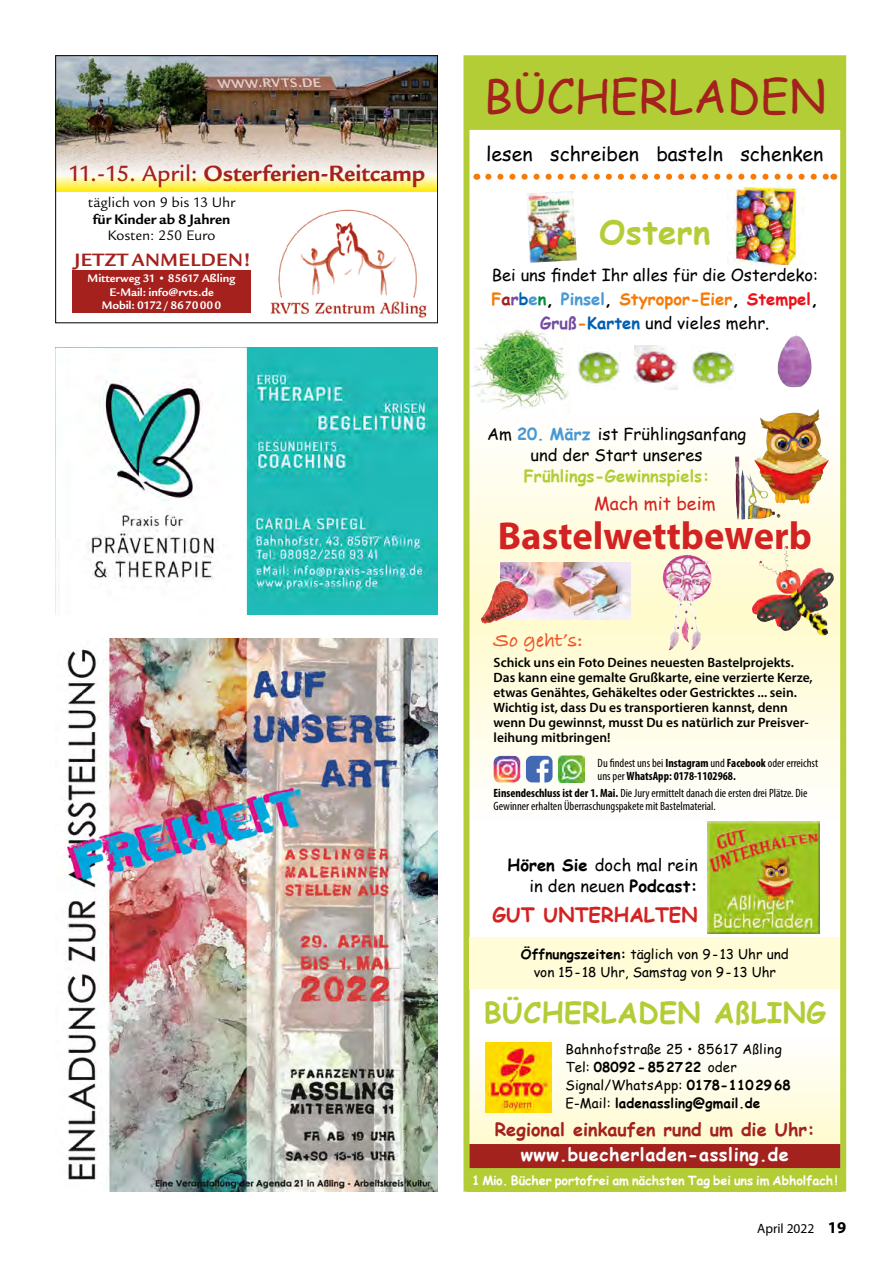
<style>
.page{position:relative;width:893px;height:1263px;background:#fff}
.page>*{position:absolute;margin:0;border:0;box-sizing:border-box;transform-origin:0 0}
.t1{font:45.75px "Comic Sans MS";letter-spacing:.005em;color:#a3221d}
.t2{font:700 39px "Myriad Pro";color:#d22221}
.t3{font:700 33px "Comic Sans MS";letter-spacing:.01em;color:#b3cd37}
.t4{font:700 28.5px "Comic Sans MS";letter-spacing:.015em;color:#b3cd37}
.t5{font:700 24px "Legacy Sans SF";letter-spacing:-.01em;color:#a5211d}
.t6{font:700 21px "Bradley Hand ITCTT";color:#f15529}
.t7{font:700 19.95px "Comic Sans MS";letter-spacing:.005em;color:#d22221}
.t8{font:19.5px "Comic Sans MS";color:#000}
.t9{font:700 19.5px "Legacy Sans SF";letter-spacing:.02em;color:#a5211d}
.t10{font:700 18px "Comic Sans MS";letter-spacing:.005em;color:#a3221d}
.t11{font:700 18px "Comic Sans MS";letter-spacing:.03em;color:#fff}
.t12{font:18px "Comic Sans MS";color:#d22221}
.t13{font:16.5px/24px "Comic Sans MS";letter-spacing:.005em;color:#000;text-align:center}
.t14{font:700 16.5px "Comic Sans MS";letter-spacing:.005em;color:#b3cd37}
.t15{font:15px "Legacy Sans SF";letter-spacing:-.01em;color:#000}
.t16{font:700 15px "Legacy Sans SF";letter-spacing:-.01em;color:#000}
.t17{font:600 13.5px/15px "Myriad Pro";color:#000}
.t18{font:13.5px/18px "Comic Sans MS";letter-spacing:.01em;color:#000;text-align:center}
.t19{font:13.5px "Myriad Pro";color:#000}
.t20{font:italic 700 13.5px "Legacy Sans SF";color:#fff}
.t21{font:700 12.6px "Comic Sans MS";letter-spacing:-.005em;color:#fff}
.t22{font:condensed 12px/12.9px "Myriad Pro";color:#000}
.t23{font:700 condensed 12px/12.9px "Myriad Pro";color:#000}
.t24{font:700 12px/13.5px "Legacy Sans SF";letter-spacing:-.01em;color:#fff;text-align:center}
.s1{font-weight:500}
.s2{font-weight:700;color:#f67a06}
.s3{font-weight:700;color:#a3221d}
.s4{font-weight:700;color:#744ba0}
.s5{font-weight:700;color:#0060b1}
.s6{font-weight:700;color:#4798d4}
.s7{font-weight:700;color:#008f39}
.s8{font-weight:700}
.s9{font-weight:700;color:#ec111a}
.s10{font-size:42.9px}
.s11{font-weight:400}
.s12{font-weight:700;font-size:16.5px}
</style>
<div class="page">
<svg style="left:463px;top:55px;width:383px;height:1137px"></svg>
<div style="left:469px;top:937px;width:371px;height:51px;background:#fffcd7"></div>
<div style="left:468px;top:1168px;width:374px;height:24px;background:#b3cd37"></div>
<div style="left:469px;top:1144px;width:371px;height:24px;background:#a3221d"></div>
<img style="left:485px;top:1043px;width:67px;height:69px">
<img style="left:500px;top:562px;width:131px;height:57px">
<img style="left:752px;top:546px;width:58px;height:86px">
<img style="left:481px;top:581px;width:49px;height:43px">
<img style="left:663px;top:546px;width:25px;height:105px">
<img style="left:760px;top:409px;width:58px;height:19px">
<img style="left:526px;top:191px;width:51px;height:72px">
<img style="left:634px;top:346px;width:44px;height:43px">
<img style="left:577px;top:346px;width:43px;height:43px">
<img style="left:692px;top:346px;width:43px;height:43px">
<img style="left:727px;top:186px;width:78px;height:78px">
<img style="left:526px;top:756px;width:26px;height:26px">
<img style="left:494px;top:756px;width:26px;height:26px">
<img style="left:558px;top:756px;width:27px;height:26px">
<img style="left:707px;top:822px;width:112px;height:112px">
<img style="left:777px;top:332px;width:36px;height:55px">
<img style="left:55px;top:347px;width:383px;height:268px">
<div style="left:72px;top:270px;width:179px;height:43px;background:#a5211d"></div>
<img style="left:57px;top:57px;width:379px;height:117px">
<img style="left:270px;top:209px;width:157px;height:109px">
<svg style="left:57px;top:174px;width:379px;height:17px;background:#fef487"></svg>
<div style="left:55px;top:55px;width:383px;height:268px;border:1px solid #000"></div>
<img style="left:63px;top:639px;width:375px;height:552px">
<p class="t20" style="left:218px;top:75px;width:107px">WWW.RVTS.DE</p>
<h3 class="t5" style="left:68px;top:160px;width:359px"><span class="s1">11.-15. April:</span> Osterferien-Reitcamp</h3>
<p class="t15" style="left:88px;top:193px;width:149px">täglich von 9 bis 13 Uhr</p>
<p class="t16" style="left:93px;top:210px;width:139px">für Kinder ab 8 Jahren</p>
<p class="t15" style="left:107px;top:227px;width:110px">Kosten: 250 Euro</p>
<h3 class="t9" style="left:74px;top:248px;width:178px">JETZT ANMELDEN!</h3>
<p class="t24" style="left:88px;top:272px;width:149px">Mitterweg 31 • 85617 Aßling<br>E-Mail: info@rvts.de<br>Mobil: 0172/8670000</p>
<h1 class="t1" style="left:484px;top:63px;width:344px">BÜCHERLADEN</h1>
<h3 class="t8" style="left:486px;top:139px;width:339px">lesen schreiben basteln schenken</h3>
<h3 class="t3" style="left:599px;top:208px;width:113px">Ostern</h3>
<p class="t13" style="left:491px;top:263px;width:328px">Bei uns findet Ihr alles für die Osterdeko:<br><span class="s2">F</span><span class="s3">a</span><span class="s4">r</span><span class="s5">b</span><span class="s6">e</span><span class="s7">n</span><span class="s8">,</span> <span class="s6">Pinsel</span><span class="s8">,</span> <span class="s2">Styropor-Eier</span><span class="s8">,</span> <span class="s9">Stempel</span><span class="s8">,<br></span><span class="s4">Gruß</span><span class="s2">-</span><span class="s5">Karten</span> und vieles mehr.</p>
<p class="t13" style="left:487px;top:423px;width:261px;line-height:21px">Am <span class="s6">20. März</span> ist Frühlingsanfang und der Start unseres</p>
<p class="t14" style="left:524px;top:464px;width:187px">Frühlings-Gewinnspiels:</p>
<h3 class="t12" style="left:594px;top:490px;width:123px">Mach mit beim</h3>
<h2 class="t2" style="left:498px;top:511px;width:315px">Bastelwettbe<span class="s10">w</span>erb</h2>
<h3 class="t6" style="left:494px;top:624px;width:91px">So geht’s:</h3>
<p class="t17" style="left:494px;top:654px;width:321px">Schick uns ein Foto Deines neuesten Bastelprojekts.<br>Das kann eine gemalte Grußkarte, eine verzierte Kerze, etwas Genähtes, Gehäkeltes oder Gestricktes ... sein.<br>Wichtig ist, dass Du es transportieren kannst, denn wenn Du gewinnst, musst Du es natürlich zur Preisver&shy;leihung mitbringen!</p>
<p class="t23" style="left:598px;top:756px;width:222px"><span class="s11">Du findest uns bei</span> Instagram <span class="s11">und</span> Facebook <span class="s11">oder erreichst uns per</span> WhatsApp: 0178-1102968.</p>
<p class="t22" style="left:494px;top:786px;width:315px"><span class="s8">Einsendeschluss ist der 1. Mai.</span> Die Jury ermittelt danach die ersten drei Plätze. Die<br>Gewinner erhalten Überraschungspakete mit Bastelmaterial.</p>
<p class="t13" style="left:508px;top:854px;width:192px;line-height:21px;text-align:right"><span class="s8">Hören Sie</span> doch mal rein in den neuen <span class="s8">Podcast:</span></p>
<h3 class="t7" style="left:493px;top:900px;width:207px">GUT UNTERHALTEN</h3>
<p class="t18" style="left:521px;top:945px;width:269px"><span class="s8">Öffnungszeiten:</span> täglich von 9- 13 Uhr und von 15- 18 Uhr, Samstag von 9- 13 Uhr</p>
<h3 class="t4" style="left:484px;top:992px;width:344px">BÜCHERLADEN AßLING</h3>
<p class="t18" style="left:566px;top:1040px;width:227px;text-align:left">Bahnhofstraße 25 • 85617 Aßling<br>Tel: <span class="s8">08092-852722</span> oder<br>Signal/WhatsApp: <span class="s8">0178-1102968<br></span>E-Mail: <span class="s8">ladenassling@gmail.de</span></p>
<h3 class="t10" style="left:495px;top:1116px;width:322px">Regional einkaufen rund um die Uhr:</h3>
<h3 class="t11" style="left:521px;top:1141px;width:270px">www.buecherladen-assling.de</h3>
<p class="t21" style="left:472px;top:1171px;width:367px">1 Mio. Bücher portofrei am nächsten Tag bei uns im Abholfach!</p>
<p class="t19" style="left:757px;top:1220px;width:91px">April 2022 <span class="s12">19</span></p>
</div>
